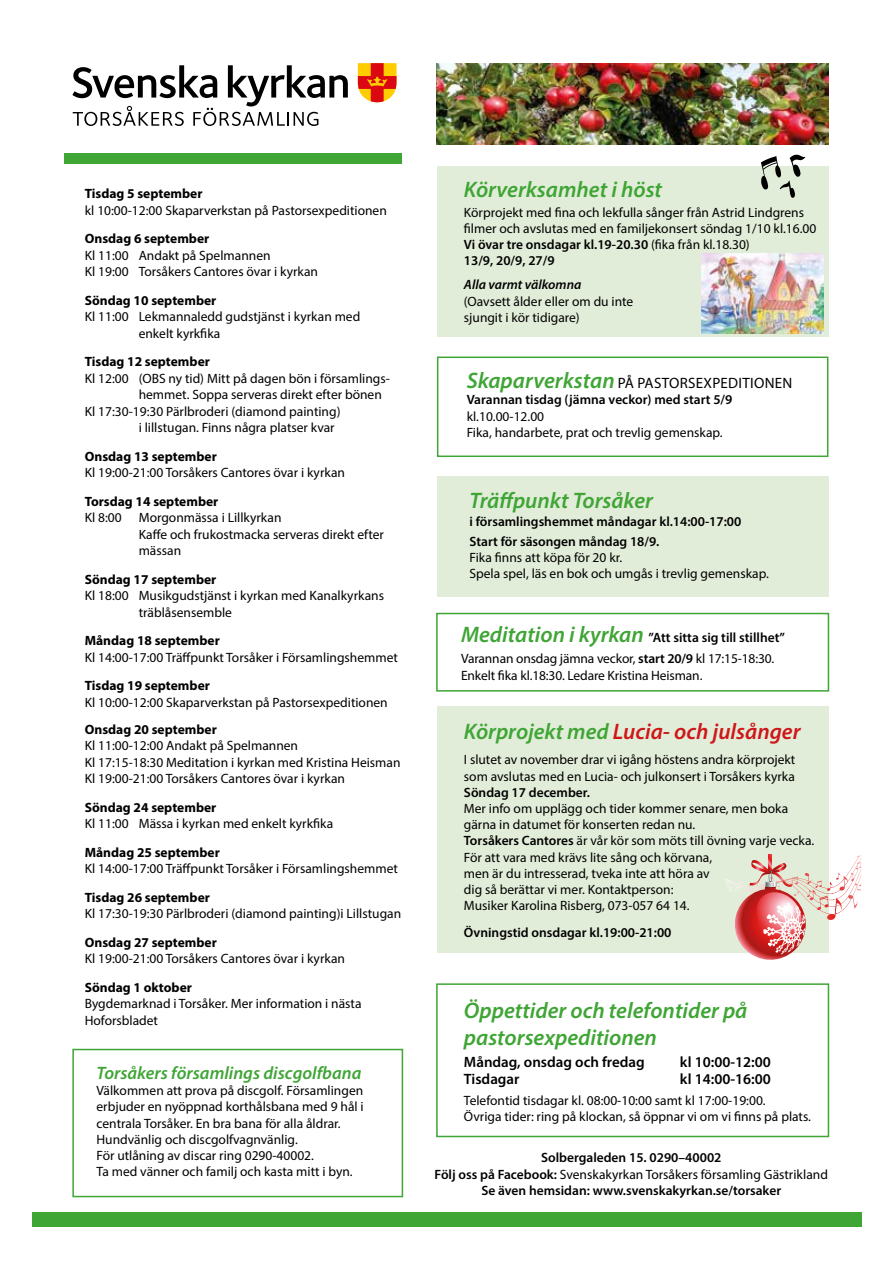
<style>
.page{position:relative;width:893px;height:1263px;background:#fff}
.page>*{position:absolute;margin:0;border:0;box-sizing:border-box;transform-origin:0 0}
.t1{font:italic 600 22.5px/27px "Myriad Pro";color:#3fa535}
.t2{font:italic 600 22.5px "Myriad Pro";color:#cd1719}
.t3{font:italic 600 18px "Myriad Pro";color:#3fa535}
.t4{font:600 15px "Myriad Pro";color:#000}
.t5{font:15px "Myriad Pro";letter-spacing:.02em;color:#000}
.t6{font:13.5px/16.2px "Myriad Pro";color:#000}
.t7{font:600 13.5px/16.5px "Myriad Pro";color:#000;text-align:center}
.t8{font:700 13.5px "Myriad Pro";color:#000}
.t9{font:italic 600 13.5px "Myriad Pro";color:#000}
.s1{font-weight:600}
.s2{font-weight:600;font-style:italic;font-size:22.5px;color:#3fa535}
.s3{color:#3fa535}
.s4{font-weight:400}
</style>
<div class="page">
<div style="left:436px;top:983px;width:393px;height:154px;border:2px solid #3fa535"></div>
<svg style="left:72px;top:65px;width:276px;height:61px"></svg>
<svg style="left:358px;top:63px;width:39px;height:39px;background:#ed7123"></svg>
<div style="left:32px;top:1213px;width:829px;height:14px;background:#3fa535"></div>
<div style="left:64px;top:153px;width:338px;height:11px;background:#3fa535"></div>
<img style="left:437px;top:63px;width:391px;height:81px">
<div style="left:437px;top:167px;width:391px;height:170px;background:#e2edd9"></div>
<div style="left:437px;top:706px;width:391px;height:247px;background:#e2edd9"></div>
<img style="left:702px;top:253px;width:121px;height:80px">
<svg style="left:726px;top:855px;width:135px;height:105px"></svg>
<div style="left:437px;top:476px;width:391px;height:121px;background:#e2edd9"></div>
<div style="left:437px;top:357px;width:391px;height:100px;border:2px solid #3fa535"></div>
<div style="left:436px;top:613px;width:393px;height:79px;border:2px solid #3fa535"></div>
<svg style="left:760px;top:154px;width:45px;height:44px"></svg>
<div style="left:72px;top:1049px;width:331px;height:148px;border:2px solid #3fa535"></div>
<p class="t8" style="left:85px;top:185px;width:119px">Tisdag 5 september</p>
<p class="t6" style="left:85px;top:202px;width:304px">kl 10:00-12:00 Skaparverkstan på Pastorsexpeditionen</p>
<p class="t8" style="left:85px;top:230px;width:126px">Onsdag 6 september</p>
<p class="t6" style="left:85px;top:247px;width:235px">Kl 11:00 Andakt på Spelmannen<br>Kl 19:00 Torsåkers Cantores övar i kyrkan</p>
<p class="t8" style="left:85px;top:291px;width:133px">Söndag 10 september</p>
<p class="t6" style="left:139px;top:308px;width:223px;text-indent:-54px">Kl 11:00 Lekmannaledd gudstjänst i kyrkan med enkelt kyrkfika</p>
<p class="t8" style="left:85px;top:353px;width:127px">Tisdag 12 september</p>
<p class="t6" style="left:85px;top:370px;width:307px">Kl 12:00 (OBS ny tid) Mitt på dagen bön i församlings-</p>
<p class="t6" style="left:139px;top:386px;width:245px">hemmet. Soppa serveras direkt efter bönen</p>
<p class="t6" style="left:85px;top:403px;width:257px">Kl 17:30-19:30 Pärlbroderi (diamond painting)</p>
<p class="t6" style="left:139px;top:419px;width:197px">i lillstugan. Finns några platser kvar</p>
<p class="t8" style="left:85px;top:447px;width:134px">Onsdag 13 september</p>
<p class="t6" style="left:85px;top:464px;width:262px">Kl 19:00-21:00 Torsåkers Cantores övar i kyrkan</p>
<p class="t8" style="left:85px;top:492px;width:135px">Torsdag 14 september</p>
<p class="t6" style="left:85px;top:509px;width:39px">Kl 8:00</p>
<p class="t6" style="left:139px;top:509px;width:247px">Morgonmässa i Lillkyrkan<br>Kaffe och frukostmacka serveras direkt efter mässan</p>
<p class="t8" style="left:85px;top:570px;width:133px">Söndag 17 september</p>
<p class="t6" style="left:139px;top:587px;width:247px;text-indent:-54px">Kl 18:00 Musikgudstjänst i kyrkan med Kanalkyrkans träblåsensemble</p>
<p class="t8" style="left:85px;top:632px;width:137px">Måndag 18 september</p>
<p class="t6" style="left:85px;top:649px;width:315px">Kl 14:00-17:00 Träffpunkt Torsåker i Församlingshemmet</p>
<p class="t8" style="left:85px;top:677px;width:127px">Tisdag 19 september</p>
<p class="t6" style="left:85px;top:694px;width:305px">Kl 10:00-12:00 Skaparverkstan på Pastorsexpeditionen</p>
<p class="t8" style="left:85px;top:720px;width:134px">Onsdag 20 september</p>
<p class="t6" style="left:85px;top:737px;width:317px">Kl 11:00-12:00 Andakt på Spelmannen<br>Kl 17:15-18:30 Meditation i kyrkan med Kristina Heisman<br>Kl 19:00-21:00 Torsåkers Cantores övar i kyrkan</p>
<p class="t8" style="left:85px;top:798px;width:133px">Söndag 24 september</p>
<p class="t6" style="left:85px;top:815px;width:250px">Kl 11:00 Mässa i kyrkan med enkelt kyrkfika</p>
<p class="t8" style="left:85px;top:843px;width:137px">Måndag 25 september</p>
<p class="t6" style="left:85px;top:860px;width:315px">Kl 14:00-17:00 Träffpunkt Torsåker i Församlingshemmet</p>
<p class="t8" style="left:85px;top:888px;width:127px">Tisdag 26 september</p>
<p class="t6" style="left:85px;top:905px;width:318px">Kl 17:30-19:30 Pärlbroderi (diamond painting)i Lillstugan</p>
<p class="t8" style="left:85px;top:933px;width:134px">Onsdag 27 september</p>
<p class="t6" style="left:85px;top:950px;width:262px">Kl 19:00-21:00 Torsåkers Cantores övar i kyrkan</p>
<p class="t8" style="left:85px;top:978px;width:109px">Söndag 1 oktober</p>
<p class="t6" style="left:85px;top:995px;width:278px">Bygdemarknad i Torsåker. Mer information i nästa<br>Hoforsbladet</p>
<h2 class="t3" style="left:97px;top:1061px;width:266px">Torsåkers församlings discgolfbana</h2>
<p class="t6" style="left:97px;top:1082px;width:269px">Välkommen att prova på discgolf. Församlingen erbjuder en nyöppnad korthålsbana med 9 hål i centrala Torsåker. En bra bana för alla åldrar.<br>Hundvänlig och discgolfvagnvänlig.<br>För utlåning av discar ring 0290-40002.<br>Ta med vänner och familj och kasta mitt i byn.</p>
<h1 class="t1" style="left:464px;top:176px;width:200px">Körverksamhet i höst</h1>
<p class="t6" style="left:464px;top:204px;width:354px">Körprojekt med fina och lekfulla sånger från Astrid Lindgrens filmer och avslutas med en familjekonsert söndag 1/10 kl.16.00<br><span class="s1">Vi övar tre onsdagar kl.19-20.30</span> (fika från kl.18.30)<br><span class="s1">13/9, 20/9, 27/9</span></p>
<p class="t9" style="left:464px;top:276px;width:119px">Alla varmt välkomna</p>
<p class="t6" style="left:464px;top:293px;width:171px">(Oavsett ålder eller om du inte sjungit i kör tidigare)</p>
<p class="t5" style="left:467px;top:374px;width:327px"><span class="s2">Skaparverkstan</span> PÅ PASTORSEXPEDITIONEN</p>
<p class="t7" style="left:467px;top:391px;width:267px">Varannan tisdag (jämna veckor) med start 5/9</p>
<p class="t6" style="left:467px;top:408px;width:258px">kl.10.00-12.00<br>Fika, handarbete, prat och trevlig gemenskap.</p>
<h1 class="t1" style="left:469px;top:487px;width:185px">Träffpunkt Torsåker</h1>
<p class="t7" style="left:469px;top:512px;width:273px;line-height:19.5px;text-align:left">i församlingshemmet måndagar kl.14:00-17:00<br>Start för säsongen måndag 18/9.</p>
<p class="t6" style="left:469px;top:549px;width:301px">Fika finns att köpa för 20 kr.<br>Spela spel, läs en bok och umgås i trevlig gemenskap.</p>
<p class="t6" style="left:461px;top:627px;width:326px;line-height:21px"><span class="s2">Meditation i kyrkan</span> <span class="s1">”Att sitta sig till stillhet”<br></span>Varannan onsdag jämna veckor, <span class="s1">start 20/9</span> kl 17:15-18:30.</p>
<p class="t6" style="left:461px;top:667px;width:243px">Enkelt fika kl.18:30. Ledare Kristina Heisman.</p>
<h1 class="t2" style="left:464px;top:717px;width:338px"><span class="s3">Körprojekt med</span> Lucia- och julsånger</h1>
<p class="t6" style="left:464px;top:751px;width:333px">I slutet av november drar vi igång höstens andra körprojekt som avslutas med en Lucia- och julkonsert i Torsåkers kyrka</p>
<p class="t7" style="left:464px;top:784px;width:128px">Söndag 17 december.</p>
<p class="t6" style="left:464px;top:800px;width:352px">Mer info om upplägg och tider kommer senare, men boka gärna in datumet för konserten redan nu.<br><span class="s1">Torsåkers Cantores</span> är vår kör som möts till övning varje vecka.<br>För att vara med krävs lite sång och körvana,<br>men är du intresserad, tveka inte att höra av<br>dig så berättar vi mer. Kontaktperson:<br>Musiker Karolina Risberg, 073-057 64 14.</p>
<p class="t7" style="left:464px;top:924px;width:209px">Övningstid onsdagar kl.19:00-21:00</p>
<h1 class="t1" style="left:464px;top:996px;width:285px">Öppettider och telefontider på pastorsexpeditionen</h1>
<p class="t4" style="left:464px;top:1053px;width:182px">Måndag, onsdag och fredag</p>
<p class="t4" style="left:680px;top:1053px;width:92px">kl 10:00-12:00</p>
<p class="t4" style="left:464px;top:1069px;width:57px">Tisdagar</p>
<p class="t4" style="left:680px;top:1069px;width:92px">kl 14:00-16:00</p>
<p class="t6" style="left:464px;top:1092px;width:349px">Telefontid tisdagar kl. 08:00-10:00 samt kl 17:00-19:00.<br>Övriga tider: ring på klockan, så öppnar vi om vi finns på plats.</p>
<p class="t7" style="left:435px;top:1149px;width:395px">Solbergaleden 15. 0290–40002<br>Följ oss på Facebook: <span class="s4">Svenskakyrkan Torsåkers församling Gästrikland<br></span>Se även hemsidan: www.svenskakyrkan.se/torsaker</p>
</div>
